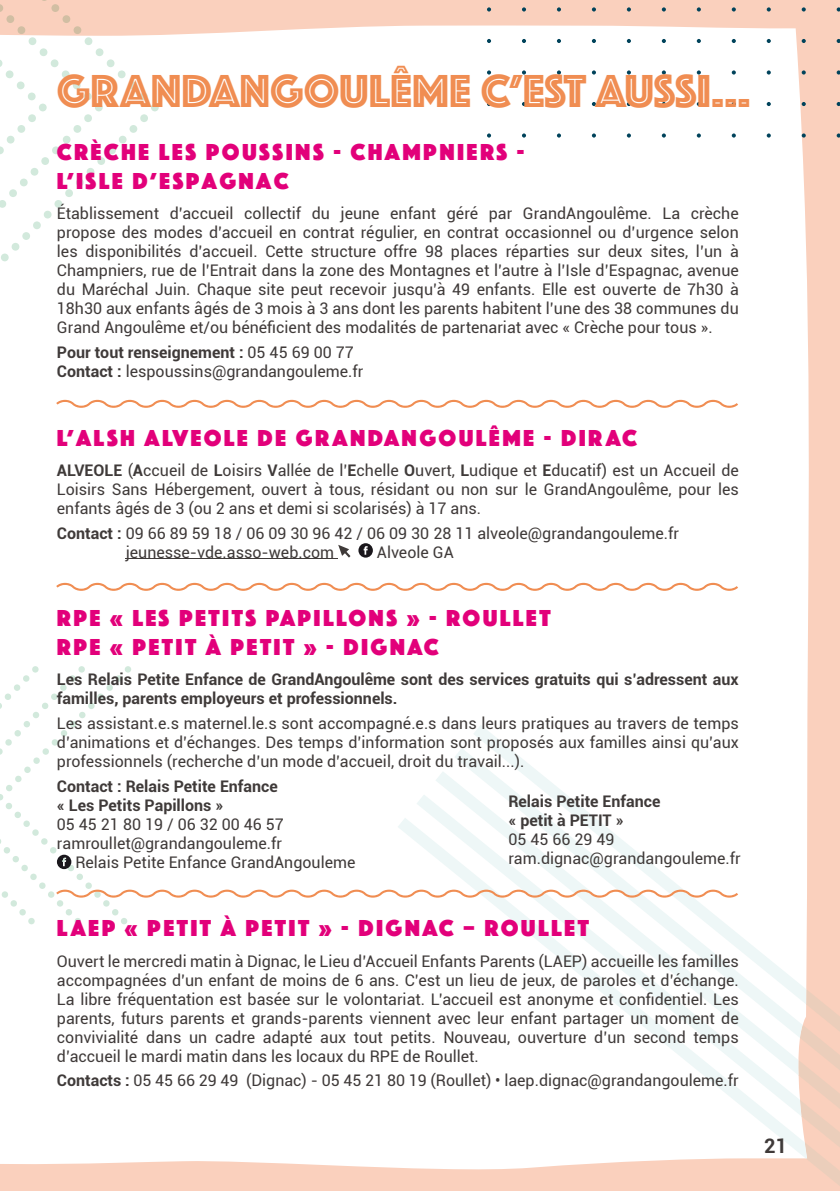
<style>
.page{position:relative;width:840px;height:1191px;background:#fff}
.page>*{position:absolute;margin:0;border:0;box-sizing:border-box;transform-origin:0 0}
.t1{font:48px "Phosphate Inline";color:#f08d52}
.t2{font:24px/28.8px "Phosphate Solid";letter-spacing:.1em;color:#e2007a}
.t3{font:700 20px "Roboto";color:#3f3a39}
.t4{font:16px/19px "Roboto";color:#3f3a39;text-align:justify}
.t5{font:700 16px/19px "Roboto";color:#3f3a39}
.s1{font-weight:700}
</style>
<div class="page">
<div style="left:0;top:0;width:839px;height:1191px;background:#fad0bd"></div>
<div style="left:0;top:25px;width:809px;height:1145px;background:#fff"></div>
<svg style="left:0;top:0;width:159px;height:261px"></svg>
<svg style="left:487px;top:7px;width:4px;height:5px"></svg>
<svg style="left:522px;top:7px;width:3px;height:5px"></svg>
<svg style="left:556px;top:7px;width:4px;height:5px"></svg>
<svg style="left:591px;top:7px;width:4px;height:5px"></svg>
<svg style="left:626px;top:7px;width:4px;height:5px"></svg>
<svg style="left:661px;top:7px;width:4px;height:5px"></svg>
<svg style="left:696px;top:7px;width:4px;height:5px"></svg>
<svg style="left:731px;top:7px;width:4px;height:5px"></svg>
<svg style="left:766px;top:7px;width:4px;height:5px"></svg>
<svg style="left:801px;top:7px;width:4px;height:5px"></svg>
<svg style="left:836px;top:7px;width:3px;height:5px"></svg>
<svg style="left:486px;top:39px;width:5px;height:4px"></svg>
<svg style="left:521px;top:39px;width:4px;height:4px"></svg>
<svg style="left:556px;top:39px;width:4px;height:4px"></svg>
<svg style="left:591px;top:39px;width:4px;height:4px"></svg>
<svg style="left:626px;top:39px;width:4px;height:4px"></svg>
<svg style="left:661px;top:39px;width:4px;height:4px"></svg>
<svg style="left:696px;top:39px;width:4px;height:4px"></svg>
<svg style="left:731px;top:39px;width:4px;height:4px"></svg>
<svg style="left:766px;top:39px;width:4px;height:4px"></svg>
<svg style="left:801px;top:39px;width:4px;height:4px"></svg>
<svg style="left:486px;top:70px;width:5px;height:5px"></svg>
<svg style="left:521px;top:70px;width:4px;height:5px"></svg>
<svg style="left:556px;top:70px;width:4px;height:5px"></svg>
<svg style="left:591px;top:70px;width:4px;height:5px"></svg>
<svg style="left:626px;top:70px;width:4px;height:5px"></svg>
<svg style="left:661px;top:70px;width:4px;height:5px"></svg>
<svg style="left:696px;top:70px;width:4px;height:5px"></svg>
<svg style="left:731px;top:70px;width:4px;height:5px"></svg>
<svg style="left:766px;top:70px;width:4px;height:5px"></svg>
<svg style="left:801px;top:70px;width:4px;height:5px"></svg>
<svg style="left:836px;top:70px;width:3px;height:5px"></svg>
<svg style="left:486px;top:102px;width:5px;height:4px"></svg>
<svg style="left:521px;top:102px;width:4px;height:4px"></svg>
<svg style="left:556px;top:102px;width:4px;height:4px"></svg>
<svg style="left:591px;top:102px;width:4px;height:4px"></svg>
<svg style="left:626px;top:102px;width:4px;height:4px"></svg>
<svg style="left:661px;top:102px;width:4px;height:4px"></svg>
<svg style="left:696px;top:102px;width:4px;height:4px"></svg>
<svg style="left:731px;top:102px;width:4px;height:4px"></svg>
<svg style="left:766px;top:102px;width:4px;height:4px"></svg>
<svg style="left:801px;top:102px;width:4px;height:4px"></svg>
<svg style="left:486px;top:133px;width:5px;height:5px"></svg>
<svg style="left:521px;top:133px;width:4px;height:5px"></svg>
<svg style="left:556px;top:133px;width:4px;height:5px"></svg>
<svg style="left:591px;top:133px;width:4px;height:5px"></svg>
<svg style="left:626px;top:133px;width:4px;height:5px"></svg>
<svg style="left:661px;top:133px;width:4px;height:5px"></svg>
<svg style="left:696px;top:133px;width:4px;height:5px"></svg>
<svg style="left:731px;top:133px;width:4px;height:5px"></svg>
<svg style="left:766px;top:133px;width:4px;height:5px"></svg>
<svg style="left:801px;top:133px;width:4px;height:5px"></svg>
<svg style="left:836px;top:133px;width:3px;height:5px"></svg>
<div style="left:397px;top:817px;width:409px;height:341px;background:#fff"></div>
<svg style="left:416px;top:924px;width:381px;height:192px;fill:#fff"></svg>
<svg style="left:435px;top:924px;width:362px;height:151px;fill:#fff"></svg>
<svg style="left:454px;top:924px;width:343px;height:114px;fill:#fff"></svg>
<svg style="left:797px;top:989px;width:42px;height:196px"></svg>
<svg style="left:473px;top:724px;width:332px;height:280px;fill:#fff"></svg>
<hr style="left:126px;top:558px;width:212px;height:1px;background:#3f3a39">
<svg style="left:338px;top:545px;width:12px;height:12px"></svg>
<svg style="left:358px;top:543px;width:14px;height:14px"></svg>
<svg style="left:56px;top:400px;width:681px;height:8px"></svg>
<svg style="left:56px;top:583px;width:681px;height:8px"></svg>
<svg style="left:0;top:666px;width:737px;height:258px"></svg>
<h1 class="t1" style="left:57px;top:57px;width:694px">GRANDANGOULÊME C’EST AUSSI…</h1>
<h2 class="t2" style="left:57px;top:136px;width:468px">CRÈCHE LES POUSSINS - CHAMPNIERS -<br>L’ISLE D’ESPAGNAC</h2>
<p class="t4" style="left:57px;top:203px;width:683px">Établissement d’accueil collectif du jeune enfant géré par GrandAngoulême. La crèche propose des modes d’accueil en contrat régulier, en contrat occasionnel ou d’urgence selon les disponibilités d’accueil. Cette structure offre 98 places réparties sur deux sites, l’un à Champniers, rue de l’Entrait dans la zone des Montagnes et l’autre à l’Isle d’Espagnac, avenue du Maréchal Juin. Chaque site peut recevoir jusqu’à 49 enfants. Elle est ouverte de 7h30 à 18h30 aux enfants âgés de 3 mois à 3 ans dont les parents habitent l’une des 38 communes du Grand Angoulême et/ou bénéficient des modalités de partenariat avec « Crèche pour tous ».</p>
<p class="t4" style="left:57px;top:342px;width:308px"><span class="s1">Pour tout renseignement :</span> 05 45 69 00 77<br><span class="s1">Contact :</span> lespoussins@grandangouleme.fr</p>
<h2 class="t2" style="left:57px;top:422px;width:581px">L’ALSH ALVEOLE DE GRANDANGOULÊME - DIRAC</h2>
<p class="t4" style="left:57px;top:460px;width:683px"><span class="s1">ALVEOLE</span> (<span class="s1">A</span>ccueil de <span class="s1">L</span>oisirs <span class="s1">V</span>allée de l’<span class="s1">E</span>chelle <span class="s1">O</span>uvert, <span class="s1">L</span>udique et <span class="s1">E</span>ducatif) est un Accueil de Loisirs Sans Hébergement, ouvert à tous, résidant ou non sur le GrandAngoulême, pour les enfants âgés de 3 (ou 2 ans et demi si scolarisés) à 17 ans.</p>
<p class="t4" style="left:126px;top:523px;width:554px;text-indent:-69px"><span class="s1">Contact :</span> 09 66 89 59 18 / 06 09 30 96 42 / 06 09 30 28 11 alveole@grandangouleme.fr jeunesse-vde.asso-web.com</p>
<p class="t4" style="left:376px;top:542px;width:78px">Alveole GA</p>
<h2 class="t2" style="left:57px;top:602px;width:495px">RPE « LES PETITS PAPILLONS » - ROULLET<br>RPE « PETIT À PETIT » - DIGNAC</h2>
<p class="t5" style="left:57px;top:669px;width:683px">Les Relais Petite Enfance de GrandAngoulême sont des services gratuits qui s’adressent aux familles, parents employeurs et professionnels.</p>
<p class="t4" style="left:57px;top:713px;width:683px">Les assistant.e.s maternel.le.s sont accompagné.e.s dans leurs pratiques au travers de temps d’animations et d’échanges. Des temps d’information sont proposés aux familles ainsi qu’aux professionnels (recherche d’un mode d’accueil, droit du travail...).</p>
<p class="t5" style="left:57px;top:776px;width:222px">Contact : Relais Petite Enfance « Les Petits Papillons »</p>
<p class="t4" style="left:57px;top:814px;width:228px">05 45 21 80 19 / 06 32 00 46 57</p>
<p class="t4" style="left:57px;top:833px;width:226px">ramroullet@grandangouleme.fr</p>
<p class="t4" style="left:75px;top:852px;width:281px">Relais Petite Enfance GrandAngouleme</p>
<p class="t5" style="left:508px;top:791px;width:153px">Relais Petite Enfance « petit à PETIT »</p>
<p class="t4" style="left:508px;top:829px;width:234px">05 45 66 29 49 ram.dignac@grandangouleme.fr</p>
<h2 class="t2" style="left:57px;top:912px;width:533px">LAEP « PETIT À PETIT » - DIGNAC – ROULLET</h2>
<p class="t4" style="left:57px;top:950px;width:683px">Ouvert le mercredi matin à Dignac, le Lieu d’Accueil Enfants Parents (LAEP) accueille les familles accompagnées d’un enfant de moins de 6 ans. C’est un lieu de jeux, de paroles et d’échange.<br>La libre fréquentation est basée sur le volontariat. L’accueil est anonyme et confidentiel. Les parents, futurs parents et grands-parents viennent avec leur enfant partager un moment de convivialité dans un cadre adapté aux tout petits. Nouveau, ouverture d’un second temps d’accueil le mardi matin dans les locaux du RPE de Roullet.</p>
<p class="t4" style="left:57px;top:1070px;width:683px"><span class="s1">Contacts :</span> 05 45 66 29 49 (Dignac) - 05 45 21 80 19 (Roullet) • laep.dignac@grandangouleme.fr</p>
<p class="t3" style="left:763px;top:1132px;width:24px">21</p>
</div>
